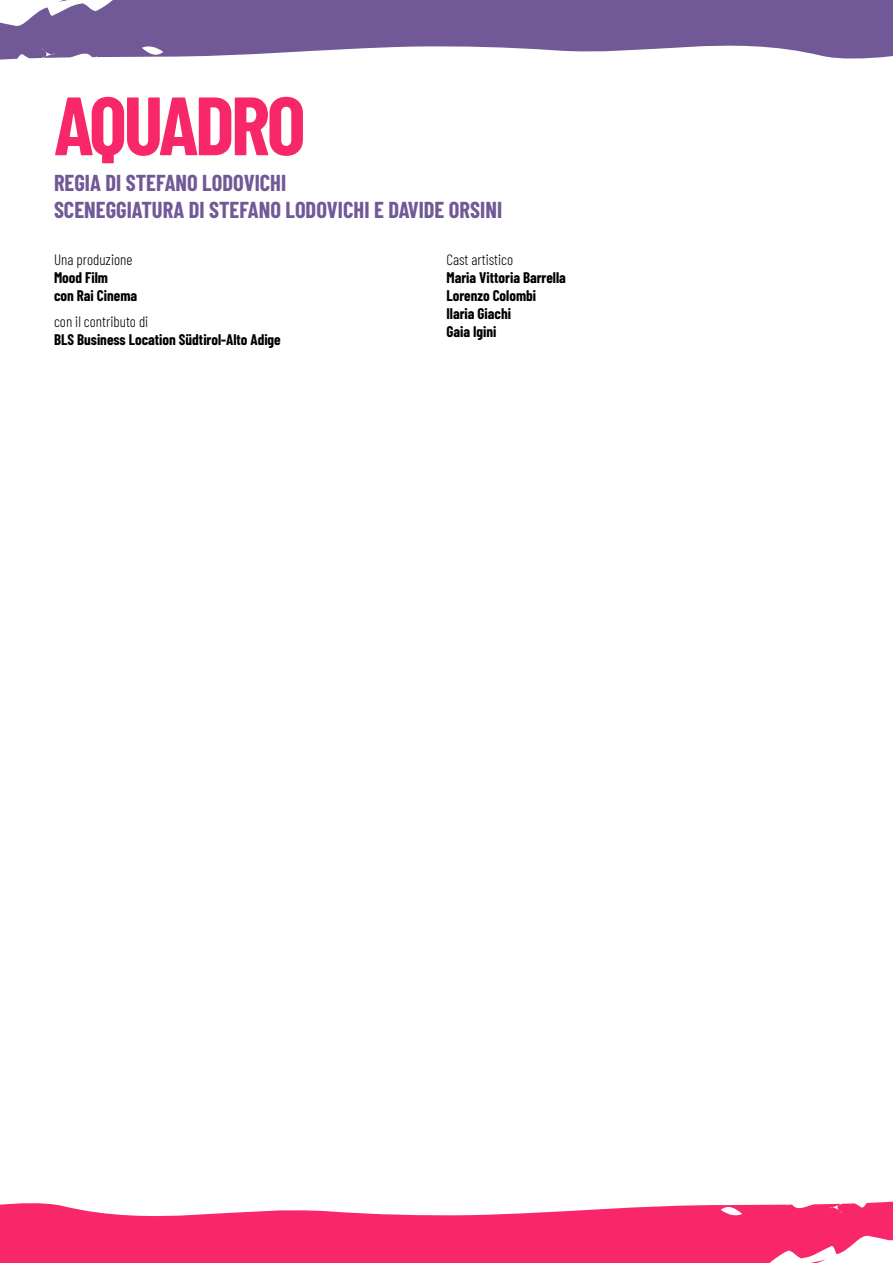
<style>
.page{position:relative;width:893px;height:1263px;background:#fff}
.page>*{position:absolute;margin:0;border:0;box-sizing:border-box;transform-origin:0 0}
.t1{font:700 82.5px "Barlow Condensed";letter-spacing:-.04em;color:#f82769}
.t2{font:700 22.5px/27px "Barlow Condensed";color:#715997}
.t3{font:700 15px/18px "Barlow Condensed";color:#000}
.t4{font:300 15px "Barlow Condensed";color:#000}
</style>
<div class="page">
<svg style="left:0;top:1201px;width:893px;height:62px;fill:#f82769"></svg>
<svg style="left:0;top:0;width:893px;height:60px;fill:#715997"></svg>
<h1 class="t1" style="left:54px;top:67px;width:253px">AQUADRO</h1>
<h2 class="t2" style="left:54px;top:168px;width:450px">REGIA DI STEFANO LODOVICHI<br>SCENEGGIATURA DI STEFANO LODOVICHI E DAVIDE ORSINI</h2>
<p class="t4" style="left:54px;top:248px;width:80px">Una produzione</p>
<p class="t3" style="left:54px;top:267px;width:85px">Mood Film<br>con Rai Cinema</p>
<p class="t4" style="left:54px;top:311px;width:96px">con il contributo di</p>
<p class="t3" style="left:54px;top:330px;width:228px">BLS Business Location Südtirol-Alto Adige</p>
<p class="t4" style="left:446px;top:248px;width:68px">Cast artistico</p>
<p class="t3" style="left:446px;top:267px;width:121px">Maria Vittoria Barrella<br>Lorenzo Colombi<br>Ilaria Giachi<br>Gaia Igini</p>
</div>
